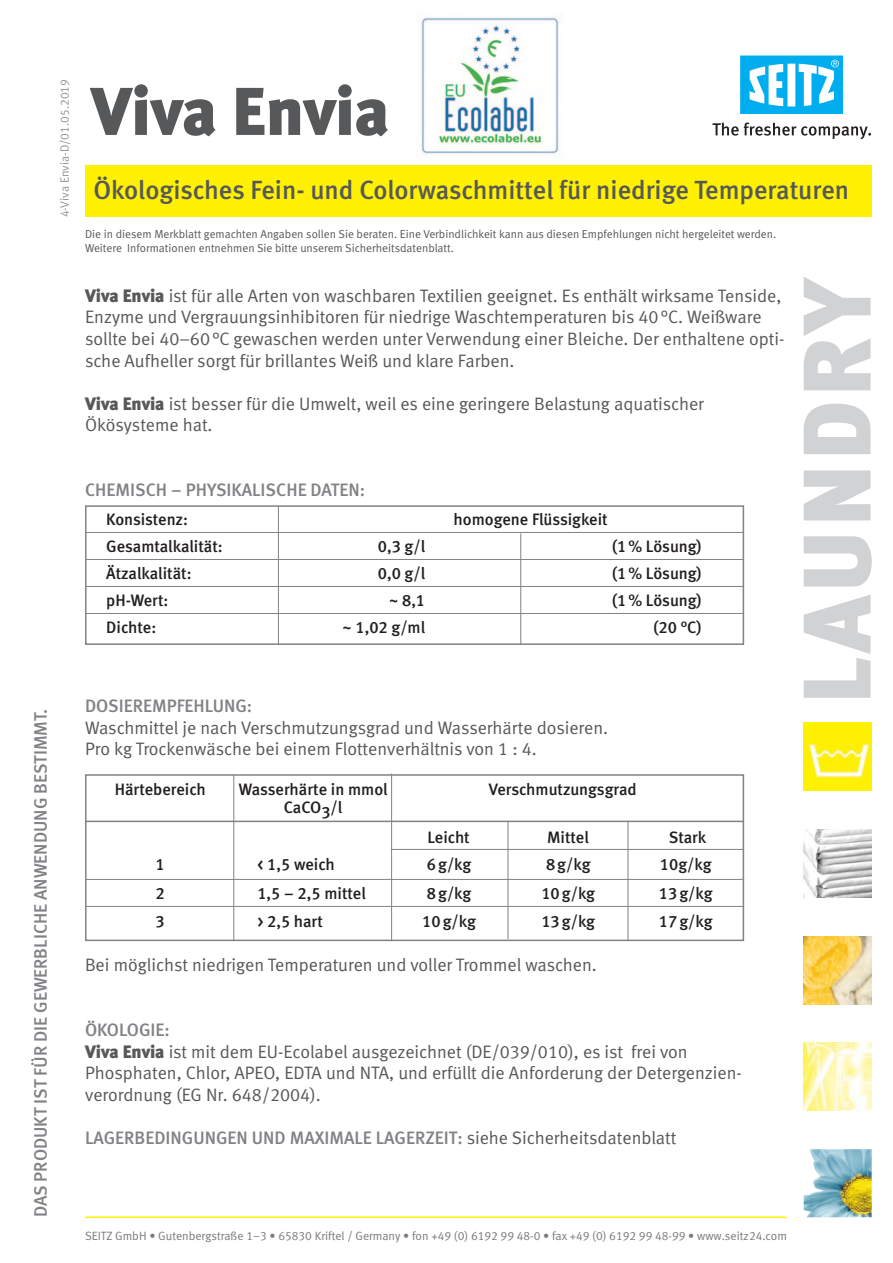
<style>
.page{position:relative;width:893px;height:1263px;background:#fff}
.page>*{position:absolute;margin:0;border:0;box-sizing:border-box;transform-origin:0 0}
.t1{font:67.5px "Meta Black LF";letter-spacing:-.005em;color:#57585a}
.t2{font:26.25px "Meta Medium LF";color:#57585a}
.t3{font:18px/21.6px "Meta Normal LF";color:#57585a}
.t4{font:18px "Meta Medium LF";color:#808285}
.t5{font:16.5px/18px "Meta Medium LF";color:#231f20;text-align:center}
.t6{font:12px "Meta Normal LF";color:#787a7d}
.t7{font:12px "Meta Normal LF";color:#939598}
.t8{font:11.55px "Meta Normal LF";color:#57585a}
.s1{font-family:"Meta Black LF"}
.s2{font-family:"Meta Normal LF";color:#57585a}
</style>
<div class="page">
<svg style="left:740px;top:56px;width:103px;height:58px"></svg>
<svg style="left:712px;top:123px;width:159px;height:16px"></svg>
<hr style="left:85px;top:1216px;width:702px;height:2px;background:#fff101">
<div style="left:85px;top:166px;width:787px;height:51px;background:#fff101"></div>
<img style="left:804px;top:829px;width:68px;height:68px">
<img style="left:804px;top:936px;width:68px;height:68px">
<img style="left:804px;top:1043px;width:68px;height:68px">
<img style="left:804px;top:1149px;width:68px;height:68px">
<img style="left:804px;top:723px;width:68px;height:68px">
<svg style="left:804px;top:277px;width:68px;height:421px"></svg>
<div style="left:85px;top:505px;width:659px;height:140px;border:2px solid #808285"></div>
<hr style="left:85px;top:532px;width:659px;height:1px;background:#808285">
<hr style="left:85px;top:559px;width:659px;height:1px;background:#808285">
<hr style="left:85px;top:586px;width:659px;height:1px;background:#808285">
<hr style="left:85px;top:613px;width:659px;height:1px;background:#808285">
<hr style="left:278px;top:506px;width:1px;height:138px;background:#808285">
<hr style="left:520px;top:533px;width:1px;height:112px;background:#808285">
<div style="left:85px;top:774px;width:659px;height:167px;border:2px solid #808285"></div>
<hr style="left:233px;top:775px;width:1px;height:165px;background:#808285">
<hr style="left:627px;top:822px;width:1px;height:118px;background:#808285">
<hr style="left:508px;top:821px;width:1px;height:118px;background:#808285">
<hr style="left:391px;top:773px;width:1px;height:168px;background:#808285">
<hr style="left:85px;top:821px;width:659px;height:1px;background:#808285">
<hr style="left:85px;top:906px;width:659px;height:1px;background:#808285">
<hr style="left:85px;top:879px;width:659px;height:1px;background:#808285">
<hr style="left:391px;top:849px;width:353px;height:1px;background:#808285">
<img style="left:421px;top:17px;width:140px;height:137px">
<p class="t7" style="left:60px;top:217px;width:140px;rotate:-90deg">4-Viva Envia-D/01.05.2019</p>
<p class="t1" style="left:91px;top:84px;width:300px">Viva Envia</p>
<p class="t2" style="left:94px;top:179px;width:757px">Ökologisches Fein- und Colorwaschmittel für niedrige Temperaturen</p>
<p class="t8" style="left:85px;top:230px;width:693px">Die in diesem Merkblatt gemachten Angaben sollen Sie beraten. Eine Verbindlichkeit kann aus diesen Empfehlungen nicht hergeleitet werden.</p>
<p class="t8" style="left:85px;top:244px;width:370px">Weitere Informationen entnehmen Sie bitte unserem Sicherheitsdatenblatt.</p>
<p class="t3" style="left:85px;top:286px;width:701px"><span class="s1">Viva Envia</span> ist für alle Arten von waschbaren Textilien geeignet. Es enthält wirksame Tenside, Enzyme und Vergrauungsinhibitoren für niedrige Waschtemperaturen bis 40°C. Weißware sollte bei 40–60°C gewaschen werden unter Verwendung einer Bleiche. Der enthaltene opti&shy;sche Aufheller sorgt für brillantes Weiß und klare Farben.</p>
<p class="t3" style="left:85px;top:394px;width:620px"><span class="s1">Viva Envia</span> ist besser für die Umwelt, weil es eine geringere Belastung aquatischer</p>
<p class="t3" style="left:85px;top:416px;width:129px">Ökösysteme hat.</p>
<p class="t4" style="left:85px;top:483px;width:281px">CHEMISCH – PHYSIKALISCHE DATEN:</p>
<p class="t5" style="left:106px;top:512px;width:83px">Konsistenz:</p>
<p class="t5" style="left:453px;top:512px;width:156px">homogene Flüssigkeit</p>
<p class="t5" style="left:106px;top:539px;width:118px">Gesamtalkalität:</p>
<p class="t5" style="left:378px;top:539px;width:49px">0,3 g/l</p>
<p class="t5" style="left:612px;top:539px;width:91px">(1% Lösung)</p>
<p class="t5" style="left:106px;top:566px;width:87px">Ätzalkalität:</p>
<p class="t5" style="left:378px;top:566px;width:49px">0,0 g/l</p>
<p class="t5" style="left:612px;top:566px;width:91px">(1% Lösung)</p>
<p class="t5" style="left:106px;top:593px;width:64px">pH-Wert:</p>
<p class="t5" style="left:389px;top:593px;width:38px">~ 8,1</p>
<p class="t5" style="left:612px;top:593px;width:91px">(1% Lösung)</p>
<p class="t5" style="left:106px;top:620px;width:51px">Dichte:</p>
<p class="t5" style="left:343px;top:620px;width:84px">~ 1,02 g/ml</p>
<p class="t5" style="left:654px;top:620px;width:50px">(20 °C)</p>
<p class="t4" style="left:34px;top:1217px;width:510px;rotate:-90deg">DAS PRODUKT IST FÜR DIE GEWERBLICHE ANWENDUNG BESTIMMT.</p>
<p class="t4" style="left:85px;top:699px;width:169px">DOSIEREMPFEHLUNG:</p>
<p class="t3" style="left:85px;top:718px;width:525px">Waschmittel je nach Verschmutzungsgrad und Wasserhärte dosieren.</p>
<p class="t3" style="left:85px;top:740px;width:453px">Pro kg Trockenwäsche bei einem Flottenverhältnis von 1 : 4.</p>
<p class="t5" style="left:115px;top:781px;width:93px">Härtebereich</p>
<p class="t5" style="left:156px;top:857px;width:11px">1</p>
<p class="t5" style="left:156px;top:885px;width:11px">2</p>
<p class="t5" style="left:156px;top:914px;width:11px">3</p>
<p class="t5" style="left:239px;top:781px;width:150px">Wasserhärte in mmol<br>CaCO3/l</p>
<p class="t5" style="left:489px;top:781px;width:149px">Verschmutzungsgrad</p>
<p class="t5" style="left:257px;top:857px;width:79px">&lt; 1,5 weich</p>
<p class="t5" style="left:257px;top:885px;width:110px">1,5 – 2,5 mittel</p>
<p class="t5" style="left:257px;top:914px;width:67px">&gt; 2,5 hart</p>
<p class="t5" style="left:427px;top:829px;width:44px">Leicht</p>
<p class="t5" style="left:547px;top:829px;width:43px">Mittel</p>
<p class="t5" style="left:669px;top:829px;width:39px">Stark</p>
<p class="t5" style="left:427px;top:857px;width:46px">6g/kg</p>
<p class="t5" style="left:427px;top:885px;width:46px">8g/kg</p>
<p class="t5" style="left:422px;top:914px;width:55px">10g/kg</p>
<p class="t5" style="left:546px;top:857px;width:46px">8g/kg</p>
<p class="t5" style="left:541px;top:885px;width:55px">10g/kg</p>
<p class="t5" style="left:541px;top:914px;width:55px">13g/kg</p>
<p class="t5" style="left:660px;top:857px;width:53px">10g/kg</p>
<p class="t5" style="left:659px;top:885px;width:55px">13g/kg</p>
<p class="t5" style="left:659px;top:914px;width:55px">17g/kg</p>
<p class="t3" style="left:85px;top:956px;width:513px">Bei möglichst niedrigen Temperaturen und voller Trommel waschen.</p>
<p class="t4" style="left:85px;top:1023px;width:86px">ÖKOLOGIE:</p>
<p class="t3" style="left:85px;top:1042px;width:604px"><span class="s1">Viva Envia</span> ist mit dem EU-Ecolabel ausgezeichnet (DE/039/010), es ist frei von</p>
<p class="t3" style="left:85px;top:1064px;width:658px">Phosphaten, Chlor, APEO, EDTA und NTA, und erfüllt die Anforderung der Detergenzien-</p>
<p class="t3" style="left:85px;top:1085px;width:237px">verordnung (EG Nr. 648/2004).</p>
<p class="t4" style="left:85px;top:1131px;width:593px">LAGERBEDINGUNGEN UND MAXIMALE LAGERZEIT: <span class="s2">siehe Sicherheitsdatenblatt</span></p>
<p class="t6" style="left:85px;top:1231px;width:703px">SEITZ GmbH • Gutenbergstraße 1–3 • 65830 Kriftel / Germany • fon +49 (0) 6192 99 48-0 • fax +49 (0) 6192 99 48-99 • www.seitz24.com</p>
</div>
